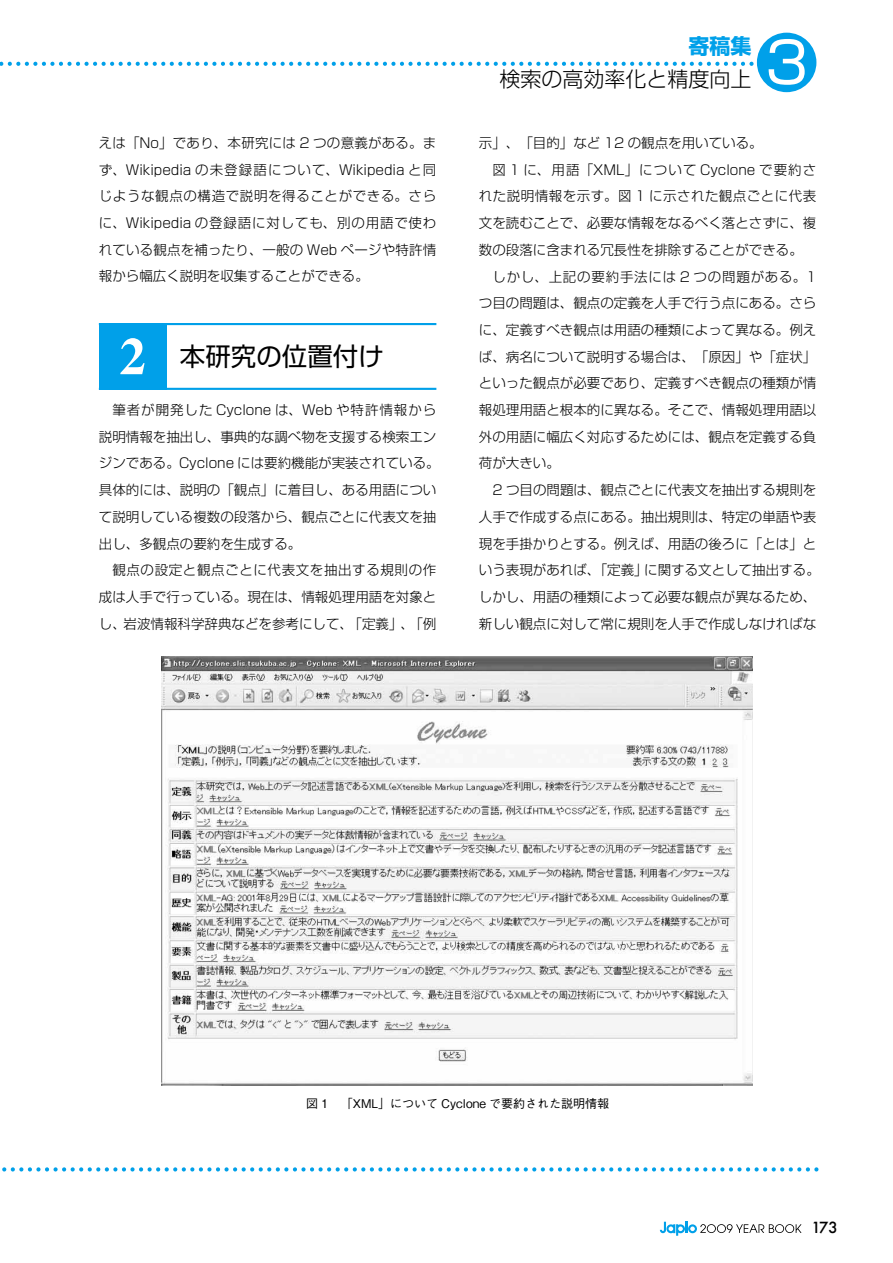
<style>
.page{position:relative;width:893px;height:1263px;background:#fff}
.page>*{position:absolute;margin:0;border:0;box-sizing:border-box;transform-origin:0 0}
.t1{font:57px "Shin Go Pro";color:#fff}
.t2{font:25.5px "Shin Go Pro";color:#000}
.t3{font:300 21px "Shin Go Pro";color:#000}
.t4{font:700 21px "Shin Go Pro";color:#00a0e9}
.t5{font:500 15px "Futura";color:#000}
.t6{font:300 13.5px/26.7px "Shin Go Pro";color:#000;text-align:justify}
.t7{font:300 13.5px "Shin Go Pro";letter-spacing:.035em;color:#000}
.t8{font:300 13.5px "Shin Go Pro";letter-spacing:.055em;color:#000}
.t9{font:500 12px "Gothic BBB Pro";color:#000}
.s1{font-family:"Times";font-weight:700;font-size:52.5px;color:#fff}
</style>
<div class="page">
<svg style="left:0;top:62px;width:757px;height:4px"></svg>
<svg style="left:2px;top:1167px;width:815px;height:4px"></svg>
<svg style="left:660px;top:1222px;width:141px;height:14px"></svg>
<div style="left:757px;top:33px;width:59px;height:59px;background:#00a0e9;border-radius:50%"></div>
<div style="left:99px;top:323px;width:67px;height:67px;background:#00a0e9"></div>
<hr style="left:99px;top:323px;width:337px;height:2px;background:#00a0e9">
<hr style="left:99px;top:388px;width:337px;height:2px;background:#00a0e9">
<img style="left:161px;top:657px;width:592px;height:428px">
<p class="t6" style="left:99px;top:128px;width:339px">えは「No」であり、本研究には 2 つの意義がある。まず、Wikipedia の未登録語について、Wikipedia と同じような観点の構造で説明を得ることができる。さらに、Wikipedia の登録語に対しても、別の用語で使われている観点を補ったり、一般の Web ページや特許情報から幅広く説明を収集することができる。</p>
<h2 class="t2" style="left:119px;top:335px;width:266px"><span class="s1">2</span> 本研究の位置付け</h2>
<p class="t6" style="left:99px;top:395px;width:342px;text-align:left;text-indent:14px">筆者が開発した Cyclone は、Web や特許情報から説明情報を抽出し、事典的な調べ物を支援する検索エンジンである。Cyclone には要約機能が実装されている。具体的には、説明の「観点」に着目し、ある用語について説明している複数の段落から、観点ごとに代表文を抽出し、多観点の要約を生成する。</p>
<p class="t6" style="left:99px;top:555px;width:339px;text-indent:14px">観点の設定と観点ごとに代表文を抽出する規則の作成は人手で行っている。現在は、情報処理用語を対象とし、岩波情報科学辞典などを参考にして、「定義」、「例</p>
<h3 class="t4" style="left:688px;top:30px;width:64px">寄稿集</h3>
<h3 class="t3" style="left:499px;top:61px;width:253px">検索の高効率化と精度向上</h3>
<h1 class="t1" style="left:765px;top:16px;width:45px">3</h1>
<p class="t6" style="left:479px;top:128px;width:285px">示」、「目的」など 12 の観点を用いている。</p>
<p class="t6" style="left:492px;top:155px;width:325px">図 1 に、用語「XML」について Cyclone で要約さ</p>
<p class="t7" style="left:479px;top:185px;width:339px">れた説明情報を示す。図 1 に示された観点ごとに代表</p>
<p class="t6" style="left:479px;top:208px;width:339px">文を読むことで、必要な情報をなるべく落とさずに、複</p>
<p class="t6" style="left:479px;top:235px;width:325px">数の段落に含まれる冗長性を排除することができる。</p>
<p class="t8" style="left:492px;top:265px;width:325px">しかし、上記の要約手法には 2 つの問題がある。1</p>
<p class="t6" style="left:479px;top:288px;width:339px">つ目の問題は、観点の定義を人手で行う点にある。さら</p>
<p class="t6" style="left:479px;top:315px;width:339px">に、定義すべき観点は用語の種類によって異なる。例え</p>
<p class="t6" style="left:479px;top:341px;width:339px">ば、病名について説明する場合は、「原因」や「症状」</p>
<p class="t6" style="left:479px;top:368px;width:339px">といった観点が必要であり、定義すべき観点の種類が情</p>
<p class="t6" style="left:479px;top:395px;width:339px">報処理用語と根本的に異なる。そこで、情報処理用語以</p>
<p class="t6" style="left:479px;top:422px;width:339px">外の用語に幅広く対応するためには、観点を定義する負</p>
<p class="t6" style="left:479px;top:448px;width:82px">荷が大きい。</p>
<p class="t6" style="left:492px;top:475px;width:325px">2 つ目の問題は、観点ごとに代表文を抽出する規則を</p>
<p class="t6" style="left:479px;top:502px;width:339px">人手で作成する点にある。抽出規則は、特定の単語や表</p>
<p class="t6" style="left:479px;top:528px;width:339px">現を手掛かりとする。例えば、用語の後ろに「とは」と</p>
<p class="t6" style="left:479px;top:555px;width:342px">いう表現があれば、「定義」に関する文として抽出する。</p>
<p class="t6" style="left:479px;top:582px;width:339px">しかし、用語の種類によって必要な観点が異なるため、</p>
<p class="t6" style="left:479px;top:609px;width:339px">新しい観点に対して常に規則を人手で作成しなければな</p>
<p class="t9" style="left:306px;top:1094px;width:304px">図 1　「XML」について Cyclone で要約された説明情報</p>
<p class="t5" style="left:811px;top:1217px;width:28px">173</p>
</div>
